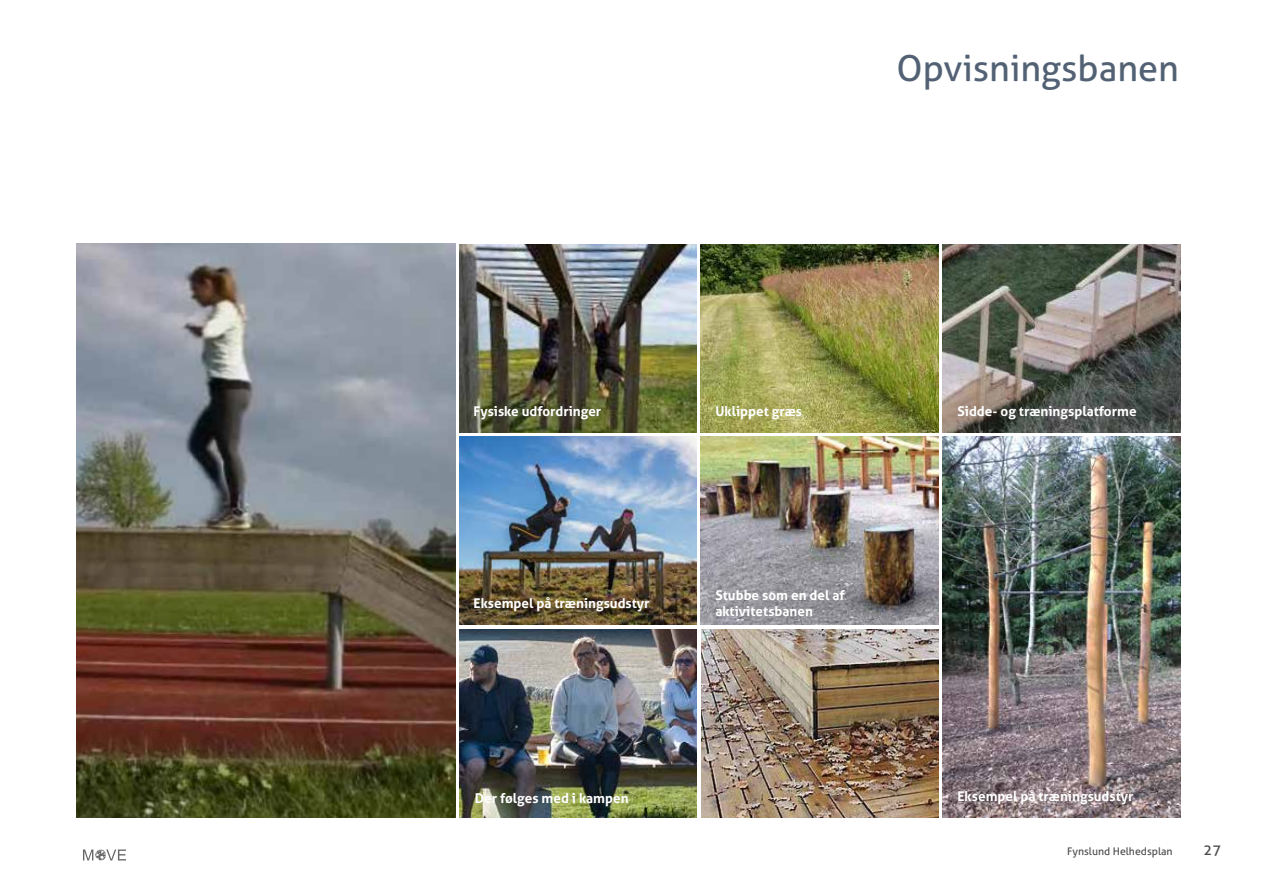
<style>
.page{position:relative;width:1263px;height:893px;background:#fff}
.page>*{position:absolute;margin:0;border:0;box-sizing:border-box;transform-origin:0 0}
.t1{font:36px "Aller";color:#526174}
.t2{font:14.7px "Aller";color:#4b4b4d}
.t3{font:700 13.5px/16.2px "Aller";color:#fff}
.t4{font:10.5px "Aller";color:#4b4b4d}
</style>
<div class="page">
<svg style="left:83px;top:849px;width:43px;height:11px"></svg>
<img style="left:459px;top:437px;width:237px;height:188px">
<img style="left:459px;top:629px;width:238px;height:189px">
<img style="left:701px;top:244px;width:237px;height:189px">
<img style="left:459px;top:244px;width:237px;height:189px">
<img style="left:701px;top:437px;width:237px;height:188px">
<img style="left:701px;top:629px;width:237px;height:189px">
<img style="left:942px;top:244px;width:238px;height:189px">
<img style="left:942px;top:437px;width:238px;height:380px">
<img style="left:77px;top:244px;width:378px;height:573px">
<h1 class="t1" style="left:896px;top:46px;width:284px">Opvisningsbanen</h1>
<p class="t3" style="left:473px;top:403px;width:129px">Fysiske udfordringer</p>
<p class="t3" style="left:715px;top:403px;width:88px">Uklippet græs</p>
<p class="t3" style="left:473px;top:595px;width:178px">Eksempel på træningsudstyr</p>
<p class="t3" style="left:715px;top:587px;width:131px">Stubbe som en del af aktivitetsbanen</p>
<p class="t3" style="left:475px;top:789px;width:155px">Der følges med i kampen</p>
<p class="t3" style="left:957px;top:403px;width:181px">Sidde- og træningsplatforme</p>
<p class="t3" style="left:957px;top:788px;width:178px">Eksempel på træningsudstyr</p>
<p class="t4" style="left:1067px;top:844px;width:107px">Fynslund Helhedsplan</p>
<p class="t2" style="left:1203px;top:841px;width:19px">27</p>
</div>
